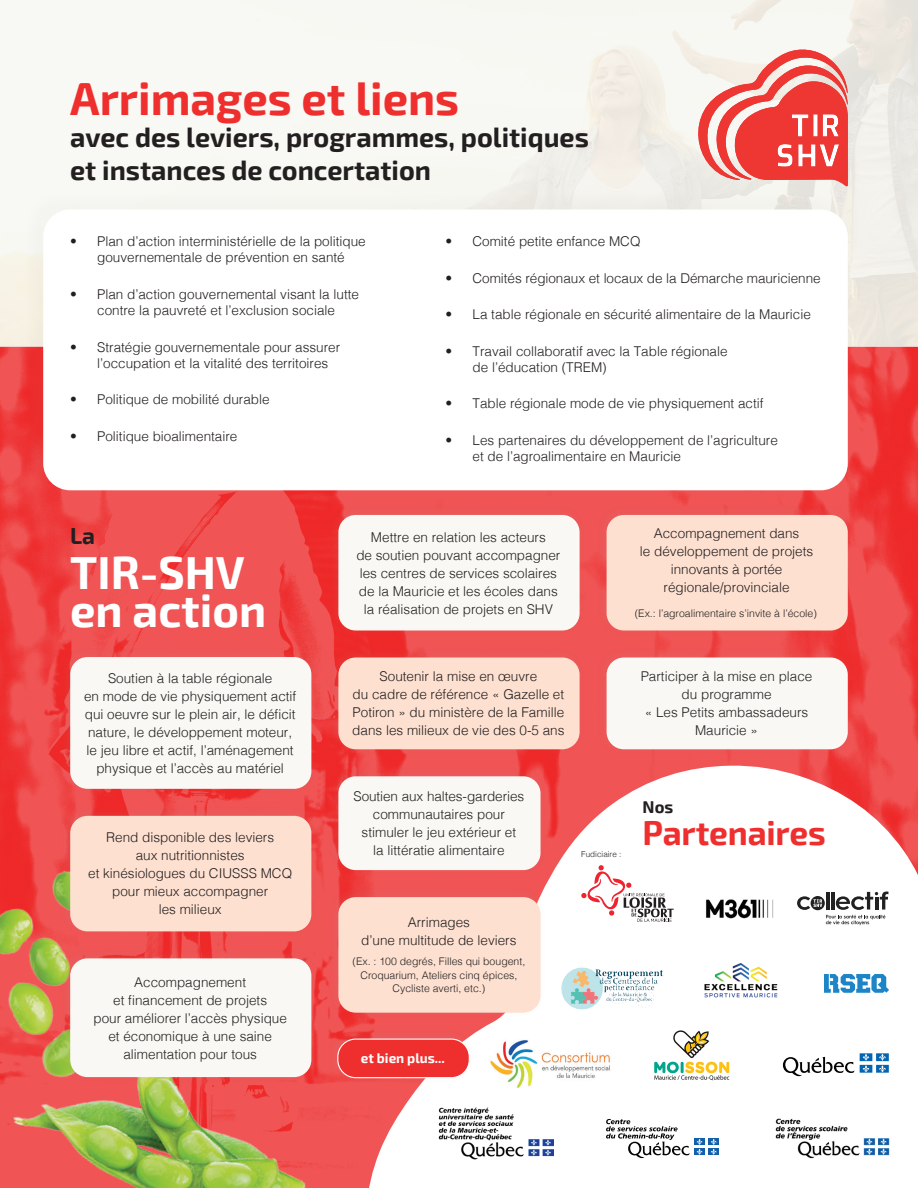
<style>
.page{position:relative;width:918px;height:1188px;background:#fff}
.page>*{position:absolute;margin:0;border:0;box-sizing:border-box;transform-origin:0 0}
.t1{font:700 45.3px "Exo 2";color:#ee2f2e}
.t2{font:700 45.3px/37.8px "Exo 2";color:#fff}
.t3{font:700 33.45px "Exo 2";letter-spacing:-.005em;color:#ee2f2e}
.t4{font:700 27px/32.4px "Exo 2";color:#231f20}
.t5{font:700 22.65px "Exo 2";color:#231f20}
.t6{font:700 16.8px "Exo 2";color:#231f20}
.t7{font:300 13.5px/18px "Helvetica";color:#231f20;text-align:center}
.t8{font:700 13.5px "Exo 2";color:#fff}
.t9{font:300 10.5px/13.5px "Helvetica";color:#231f20;text-align:center}
.t10{font:300 8.1px "Helvetica";color:#231f20}
</style>
<div class="page">
<img style="left:0;top:347px;width:918px;height:612px">
<svg style="left:0;top:0;width:918px;height:347px;fill:#f8f8f3"></svg>
<svg style="left:363px;top:765px;width:555px;height:395px"></svg>
<img style="left:0;top:959px;width:393px;height:229px">
<img style="left:0;top:847px;width:145px;height:254px">
<div style="left:59px;top:646px;width:259px;height:149px;background:#a6a7a1;opacity:.1"></div>
<div style="left:70px;top:657px;width:241px;height:132px;background:#f9f8f4;border-radius:17px"></div>
<div style="left:59px;top:805px;width:259px;height:133px;background:#a6a7a1;opacity:.1"></div>
<div style="left:70px;top:816px;width:241px;height:115px;background:#fde0d0;border-radius:17px"></div>
<div style="left:328px;top:504px;width:258px;height:133px;background:#a6a7a1;opacity:.1"></div>
<div style="left:338px;top:515px;width:242px;height:116px;background:#f9f8f4;border-radius:17px"></div>
<div style="left:59px;top:948px;width:259px;height:135px;background:#a6a7a1;opacity:.1"></div>
<div style="left:70px;top:958px;width:241px;height:119px;background:#f9f8f4;border-radius:17px"></div>
<div style="left:328px;top:766px;width:219px;height:110px;background:#a6a7a1;opacity:.1"></div>
<div style="left:338px;top:776px;width:203px;height:94px;background:#f9f8f4;border-radius:17px"></div>
<div style="left:328px;top:647px;width:258px;height:109px;background:#a6a7a1;opacity:.1"></div>
<div style="left:338px;top:658px;width:242px;height:91px;background:#fde0d0;border-radius:17px"></div>
<div style="left:328px;top:886px;width:219px;height:133px;background:#a6a7a1;opacity:.1"></div>
<div style="left:338px;top:897px;width:203px;height:116px;background:#fde0d0;border-radius:17px"></div>
<div style="left:596px;top:504px;width:258px;height:133px;background:#a6a7a1;opacity:.1"></div>
<div style="left:607px;top:515px;width:241px;height:116px;background:#fde0d0;border-radius:17px"></div>
<div style="left:596px;top:647px;width:258px;height:109px;background:#a6a7a1;opacity:.1"></div>
<div style="left:607px;top:658px;width:241px;height:91px;background:#f9f8f4;border-radius:17px"></div>
<div style="left:24px;top:191px;width:822px;height:297px;background:#a6a7a1;opacity:.05"></div>
<div style="left:43px;top:210px;width:805px;height:280px;background:#fff;border-radius:27px"></div>
<svg style="left:683px;top:39px;width:165px;height:148px"></svg>
<img style="left:824px;top:973px;width:66px;height:22px">
<img style="left:559px;top:960px;width:115px;height:55px">
<img style="left:704px;top:895px;width:74px;height:29px">
<svg style="left:581px;top:865px;width:93px;height:57px"></svg>
<img style="left:439px;top:1107px;width:114px;height:52px">
<svg style="left:783px;top:1053px;width:106px;height:23px"></svg>
<svg style="left:606px;top:1119px;width:84px;height:39px"></svg>
<svg style="left:694px;top:1138px;width:11px;height:7px"></svg>
<div style="left:708px;top:1138px;width:11px;height:7px;background:#125fac"></div>
<svg style="left:694px;top:1148px;width:11px;height:7px"></svg>
<svg style="left:697px;top:1139px;width:5px;height:16px"></svg>
<div style="left:708px;top:1148px;width:11px;height:7px;background:#125fac"></div>
<svg style="left:711px;top:1139px;width:6px;height:16px"></svg>
<img style="left:643px;top:1028px;width:97px;height:55px">
<img style="left:765px;top:1114px;width:134px;height:46px">
<svg style="left:797px;top:892px;width:91px;height:33px"></svg>
<div style="left:327px;top:1028px;width:149px;height:56px;background:#a6a7a1;opacity:.1"></div>
<div style="left:338px;top:1039px;width:131px;height:39px;background:#ee2f2e;border-radius:18px"></div>
<div style="left:337px;top:1039px;width:133px;height:39px;border:1px solid #fff;border-radius:18px"></div>
<img style="left:694px;top:959px;width:94px;height:42px">
<img style="left:481px;top:1040px;width:139px;height:47px">
<h1 class="t1" style="left:70px;top:72px;width:391px">Arrimages et liens</h1>
<h3 class="t4" style="left:70px;top:122px;width:520px">avec des leviers, programmes, politiques et instances de concertation</h3>
<p class="t7" style="left:70px;top:232px;width:297px;line-height:16.2px">• Plan d’action interministérielle de la politique gouvernementale de prévention en santé</p>
<p class="t7" style="left:70px;top:285px;width:290px;line-height:16.2px">• Plan d’action gouvernemental visant la lutte contre la pauvreté et l’exclusion sociale</p>
<p class="t7" style="left:97px;top:338px;width:245px;line-height:16.2px;text-align:left;text-indent:-27px">• Stratégie gouvernementale pour assurer l’occupation et la vitalité des territoires</p>
<p class="t7" style="left:70px;top:389px;width:201px">• Politique de mobilité durable</p>
<p class="t7" style="left:70px;top:426px;width:169px">• Politique bioalimentaire</p>
<p class="t7" style="left:446px;top:231px;width:197px">• Comité petite enfance MCQ</p>
<p class="t7" style="left:446px;top:268px;width:377px">• Comités régionaux et locaux de la Démarche mauricienne</p>
<p class="t7" style="left:446px;top:304px;width:367px">• La table régionale en sécurité alimentaire de la Mauricie</p>
<p class="t7" style="left:472px;top:342px;width:257px;line-height:16.2px;text-align:left;text-indent:-27px">• Travail collaboratif avec la Table régionale de l’éducation (TREM)</p>
<p class="t7" style="left:446px;top:393px;width:320px">• Table régionale mode de vie physiquement actif</p>
<p class="t7" style="left:472px;top:431px;width:307px;line-height:16.2px;text-align:left;text-indent:-27px">• Les partenaires du développement de l’agriculture et de l’agroalimentaire en Mauricie</p>
<h3 class="t5" style="left:70px;top:523px;width:26px">La</h3>
<h1 class="t2" style="left:70px;top:555px;width:198px">TIR-SHV en action</h1>
<p class="t7" style="left:84px;top:668px;width:214px">Soutien à la table régionale<br>en mode de vie physiquement actif qui oeuvre sur le plein air, le déficit nature, le développement moteur, le jeu libre et actif, l’aménagement physique et l’accès au matériel</p>
<p class="t7" style="left:88px;top:828px;width:206px">Rend disponible des leviers<br>aux nutritionnistes<br>et kinésiologues du CIUSSS MCQ pour mieux accompagner<br>les milieux</p>
<p class="t7" style="left:93px;top:972px;width:195px">Accompagnement<br>et financement de projets<br>pour améliorer l’accès physique et économique à une saine alimentation pour tous</p>
<p class="t7" style="left:356px;top:527px;width:206px">Mettre en relation les acteurs<br>de soutien pouvant accompagner les centres de services scolaires de la Mauricie et les écoles dans la réalisation de projets en SHV</p>
<p class="t7" style="left:352px;top:666px;width:214px">Soutenir la mise en œuvre<br>du cadre de référence « Gazelle et<br>Potiron » du ministère de la Famille dans les milieux de vie des 0-5 ans</p>
<p class="t7" style="left:640px;top:523px;width:175px">Accompagnement dans<br>le développement de projets innovants à portée régionale/provinciale</p>
<p class="t9" style="left:635px;top:606px;width:184px">(Ex.: l’agroalimentaire s’invite à l’école)</p>
<p class="t7" style="left:641px;top:667px;width:173px">Participer à la mise en place du programme<br>« Les Petits ambassadeurs<br>Mauricie »</p>
<p class="t7" style="left:354px;top:786px;width:172px">Soutien aux haltes-garderies communautaires pour stimuler le jeu extérieur et<br>la littératie alimentaire</p>
<p class="t10" style="left:581px;top:847px;width:42px">Fudiciaire :</p>
<p class="t6" style="left:643px;top:797px;width:32px">Nos</p>
<h2 class="t3" style="left:643px;top:814px;width:185px">Partenaires</h2>
<p class="t7" style="left:361px;top:912px;width:157px">Arrimages<br>d’une multitude de leviers</p>
<p class="t9" style="left:353px;top:954px;width:174px">(Ex. : 100 degrés, Filles qui bougent,<br>Croquarium, Ateliers cinq épices,<br>Cycliste averti, etc.)</p>
<p class="t8" style="left:361px;top:1050px;width:85px">et bien plus...</p>
</div>
